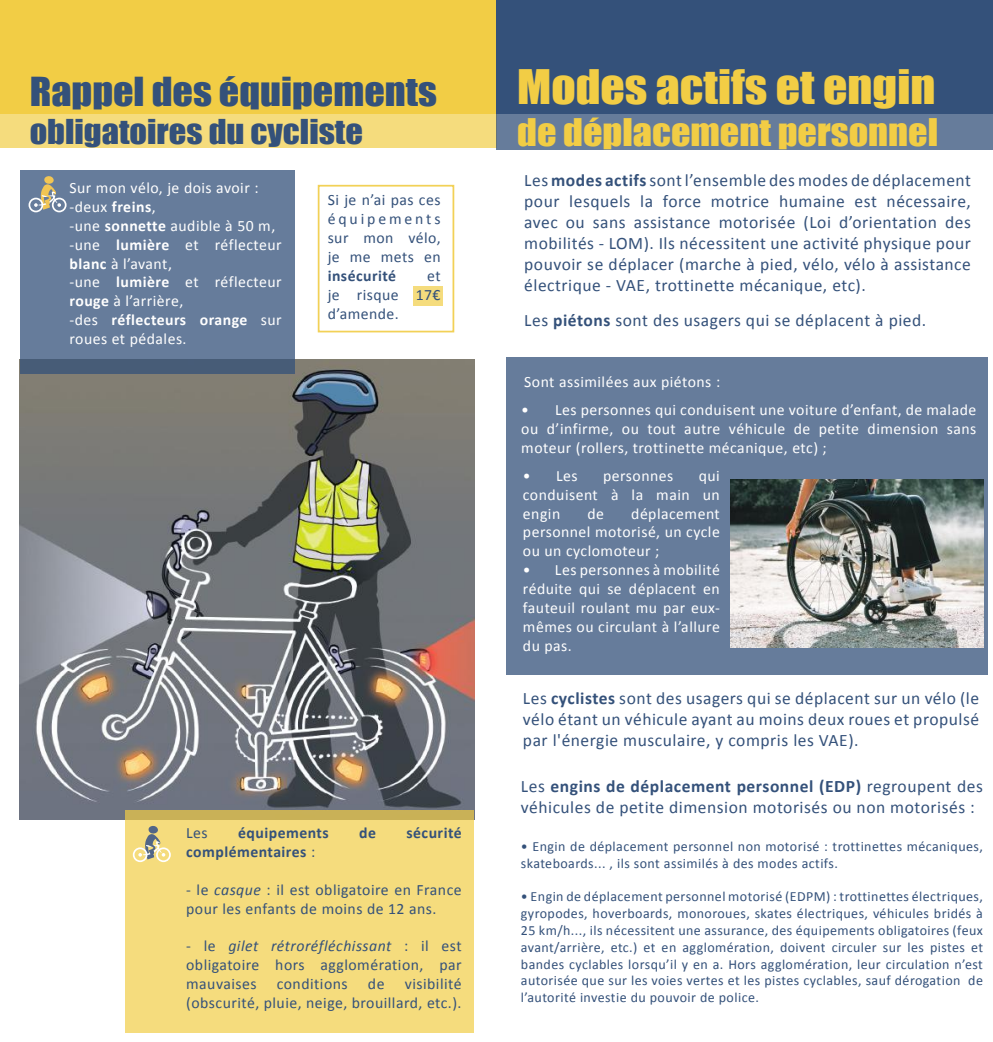
<style>
.page{position:relative;width:993px;height:1042px;background:#fff}
.page>*{position:absolute;margin:0;border:0;box-sizing:border-box;transform-origin:0 0}
.t1{font:43.75px "Impact";color:#f2cd45;scale:1.09 1}
.t2{font:36.75px "Impact";color:#34517a;scale:1.09 1}
.t3{font:35px "Impact";color:#f2cd45;scale:1.09 1}
.t4{font:31.5px "Impact";color:#34517a;scale:1.09 1}
.t5{font:17.5px/21px "Calibri";letter-spacing:.03em;color:#34517a;text-align:justify}
.t6{font:15.75px/18.9px "Calibri";letter-spacing:.03em;color:#fff;text-align:justify}
.t7{font:15.75px/18.9px "Calibri";letter-spacing:.03em;color:#34517a;text-align:justify}
.t8{font:700 15.75px "Calibri";letter-spacing:.03em;color:#34517a}
.t9{font:14px/16.8px "Calibri";letter-spacing:.03em;color:#34517a}
.s1{font-weight:700}
.s2{font-weight:400}
.s3{font-style:italic}
</style>
<div class="page">
<div style="left:0;top:0;width:496px;height:113px;background:#f2cd45"></div>
<div style="left:0;top:113px;width:496px;height:35px;background:#f5dc7d"></div>
<img style="left:20px;top:360px;width:454px;height:460px">
<svg style="left:20px;top:170px;width:274px;height:203px;background:#637998"></svg>
<svg style="left:29px;top:175px;width:38px;height:37px"></svg>
<div style="left:413px;top:286px;width:30px;height:20px;background:#f5dc7d"></div>
<div style="left:317px;top:185px;width:137px;height:147px;border:2px solid #f2d157"></div>
<div style="left:125px;top:810px;width:349px;height:222px;background:#f5dc7d"></div>
<svg style="left:133px;top:826px;width:38px;height:36px"></svg>
<div style="left:506px;top:357px;width:481px;height:318px;background:#667c9b"></div>
<div style="left:496px;top:0;width:496px;height:113px;background:#34517a"></div>
<div style="left:496px;top:113px;width:496px;height:37px;background:#667c9b"></div>
<img style="left:730px;top:480px;width:253px;height:167px">
<h2 class="t2" style="left:30px;top:63px;width:375px">Rappel des équipements</h2>
<h3 class="t4" style="left:30px;top:107px;width:307px">obligatoires du cycliste</h3>
<p class="t6" style="left:69px;top:178px;width:214px;text-align:left">Sur mon vélo, je dois avoir : -deux <span class="s1">freins</span>,<br>-une <span class="s1">sonnette</span> audible à 50 m, -une <span class="s1">lumière</span> et réflecteur <span class="s1">blanc</span> à l’avant,<br>-une <span class="s1">lumière</span> et réflecteur <span class="s1">rouge</span> à l’arrière,<br>-des <span class="s1">réflecteurs orange</span> sur roues et pédales.</p>
<p class="t7" style="left:327px;top:191px;width:114px">Si je n’ai pas ces équipements sur mon vélo, je me mets en</p>
<p class="t8" style="left:327px;top:266px;width:70px">insécurité</p>
<p class="t7" style="left:327px;top:266px;width:114px;text-indent:99px">et je risque 17€ d’amende.</p>
<p class="t7" style="left:186px;top:823px;width:23px">Les</p>
<p class="t8" style="left:238px;top:822px;width:92px">équipements</p>
<p class="t8" style="left:359px;top:822px;width:18px">de</p>
<p class="t8" style="left:406px;top:822px;width:57px">sécurité</p>
<p class="t8" style="left:186px;top:841px;width:131px">complémentaires <span class="s2">:</span></p>
<p class="t7" style="left:186px;top:880px;width:277px">- le <span class="s3">casque</span> : il est obligatoire en France pour les enfants de moins de 12 ans.</p>
<p class="t7" style="left:186px;top:937px;width:277px">- le <span class="s3">gilet rétroréfléchissant</span> : il est obligatoire hors agglomération, par mauvaises</p>
<p class="t7" style="left:186px;top:974px;width:277px;text-align:right">visibilité<br>(obscurité, pluie, neige, brouillard, etc.).</p>
<p class="t7" style="left:277px;top:974px;width:72px">conditions</p>
<p class="t7" style="left:368px;top:974px;width:18px">de</p>
<h1 class="t1" style="left:517px;top:53px;width:385px">Modes actifs et engin</h1>
<h3 class="t3" style="left:517px;top:105px;width:387px">de déplacement personnel</h3>
<p class="t5" style="left:524px;top:170px;width:448px">Les <span class="s1">modes actifs</span> sont l’ensemble des modes de déplacement pour lesquels la force motrice humaine est nécessaire, avec ou sans assistance motorisée (Loi d’orientation des mobilités - LOM). Ils nécessitent une activité physique pour pouvoir se déplacer (marche à pied, vélo, vélo à assistance électrique - VAE, trottinette mécanique, etc).</p>
<p class="t5" style="left:524px;top:309px;width:403px">Les <span class="s1">piétons</span> sont des usagers qui se déplacent à pied.</p>
<p class="t6" style="left:524px;top:372px;width:197px">Sont assimilées aux piétons :</p>
<p class="t6" style="left:521px;top:400px;width:456px">• Les personnes qui conduisent une voiture d’enfant, de malade ou d’infirme, ou tout autre véhicule de petite dimension sans moteur (rollers, trottinette mécanique, etc) ;</p>
<p class="t6" style="left:523px;top:466px;width:56px">• Les</p>
<p class="t6" style="left:603px;top:466px;width:72px">personnes</p>
<p class="t6" style="left:523px;top:466px;width:198px;text-indent:176px">qui conduisent à la main un engin</p>
<p class="t6" style="left:523px;top:504px;width:198px;text-indent:108px">déplacement personnel motorisé, un cycle ou un cyclomoteur ;</p>
<p class="t6" style="left:523px;top:560px;width:198px">• Les personnes à mobilité réduite qui se déplacent en fauteuil roulant mu par eux&shy;mêmes ou circulant à l’allure du pas.</p>
<p class="t5" style="left:523px;top:687px;width:457px">Les <span class="s1">cyclistes</span> sont des usagers qui se déplacent sur un vélo (le vélo étant un véhicule ayant au moins deux roues et propulsé par l'énergie musculaire, y compris les VAE).</p>
<p class="t5" style="left:520px;top:776px;width:463px">Les <span class="s1">engins de déplacement personnel (EDP)</span> regroupent des véhicules de petite dimension motorisés ou non motorisés :</p>
<p class="t9" style="left:520px;top:838px;width:463px">• Engin de déplacement personnel non motorisé : trottinettes mécaniques, skateboards... , ils sont assimilés à des modes actifs.</p>
<p class="t9" style="left:520px;top:888px;width:463px;text-align:justify">• Engin de déplacement personnel motorisé (EDPM) : trottinettes électriques, gyropodes, hoverboards, monoroues, skates électriques, véhicules bridés à 25 km/h..., ils nécessitent une assurance, des équipements obligatoires (feux avant/arrière, etc.) et en agglomération, doivent circuler sur les pistes et bandes cyclables lorsqu’il y en a. Hors agglomération, leur circulation n’est autorisée que sur les voies vertes et les pistes cyclables, sauf dérogation de l’autorité investie du pouvoir de police.</p>
<p class="t6" style="left:587px;top:504px;width:18px">de</p>
</div>
